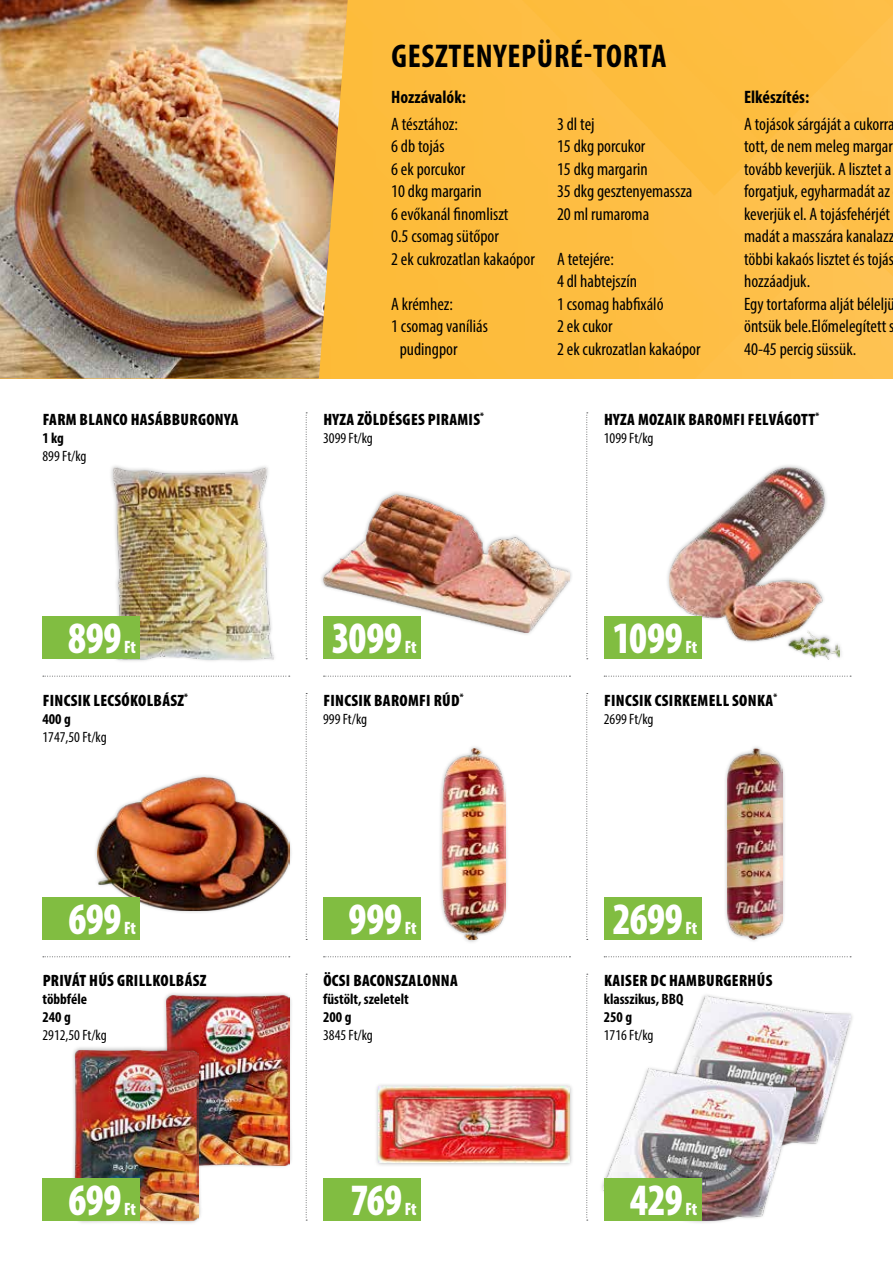
<style>
.page{position:relative;width:893px;height:1263px;background:#fff}
.page>*{position:absolute;margin:0;border:0;box-sizing:border-box;transform-origin:0 0}
.t1{font:900 condensed 45px "Myriad Pro";letter-spacing:-.01em;color:#fff;scale:.9 1}
.t2{font:700 condensed 33px "Myriad Pro";letter-spacing:.02em;color:#000}
.t3{font:condensed 18px/22.5px "Myriad Pro";color:#000}
.t4{font:700 condensed 18px "Myriad Pro";color:#000}
.t5{font:900 condensed 18px "Myriad Pro";letter-spacing:-.01em;color:#fff;scale:.9 1}
.t6{font:900 condensed 16.5px "Myriad Pro";letter-spacing:.02em;color:#000}
.t7{font:condensed 15px "Myriad Pro";color:#000}
.t8{font:700 condensed 15px/18px "Myriad Pro";color:#000}
</style>
<div class="page">
<img style="left:348px;top:0;width:545px;height:378px">
<svg style="left:604px;top:956px;width:247px;height:1px"></svg>
<svg style="left:604px;top:676px;width:247px;height:1px"></svg>
<svg style="left:324px;top:956px;width:246px;height:1px"></svg>
<svg style="left:324px;top:676px;width:246px;height:1px"></svg>
<svg style="left:43px;top:956px;width:247px;height:1px"></svg>
<svg style="left:43px;top:676px;width:247px;height:1px"></svg>
<svg style="left:306px;top:974px;width:1px;height:247px"></svg>
<svg style="left:306px;top:693px;width:1px;height:247px"></svg>
<svg style="left:306px;top:412px;width:1px;height:247px"></svg>
<svg style="left:586px;top:974px;width:2px;height:247px"></svg>
<svg style="left:586px;top:693px;width:2px;height:247px"></svg>
<svg style="left:586px;top:412px;width:2px;height:247px"></svg>
<div style="left:162px;top:991px;width:131px;height:179px;background:#000;opacity:.3"></div>
<img style="left:166px;top:995px;width:123px;height:170px">
<img style="left:0;top:0;width:348px;height:378px">
<div style="left:70px;top:1046px;width:132px;height:179px;background:#000;opacity:.3"></div>
<img style="left:75px;top:1050px;width:123px;height:170px">
<div style="left:374px;top:1082px;width:200px;height:85px;background:#000;opacity:.3"></div>
<img style="left:378px;top:1087px;width:192px;height:76px">
<img style="left:676px;top:996px;width:174px;height:148px">
<div style="left:599px;top:1065px;width:200px;height:159px;background:#000;opacity:.3"></div>
<img style="left:604px;top:1069px;width:191px;height:151px">
<div style="left:43px;top:1178px;width:97px;height:42px;background:#81bd41"></div>
<div style="left:323px;top:1178px;width:98px;height:42px;background:#81bd41"></div>
<div style="left:604px;top:1178px;width:98px;height:42px;background:#81bd41"></div>
<div style="left:109px;top:464px;width:168px;height:199px;background:#000;opacity:.3"></div>
<img style="left:114px;top:468px;width:159px;height:191px">
<div style="left:93px;top:773px;width:200px;height:142px;background:#000;opacity:.3"></div>
<img style="left:98px;top:778px;width:191px;height:132px">
<img style="left:323px;top:494px;width:247px;height:138px">
<div style="left:438px;top:744px;width:71px;height:200px;background:#000;opacity:.3"></div>
<img style="left:443px;top:748px;width:62px;height:192px">
<img style="left:670px;top:468px;width:170px;height:191px">
<div style="left:723px;top:744px;width:64px;height:199px;background:#000;opacity:.3"></div>
<img style="left:727px;top:748px;width:55px;height:192px">
<div style="left:43px;top:617px;width:97px;height:42px;background:#81bd41"></div>
<div style="left:43px;top:897px;width:97px;height:43px;background:#81bd41"></div>
<div style="left:323px;top:617px;width:98px;height:42px;background:#81bd41"></div>
<div style="left:323px;top:897px;width:98px;height:43px;background:#81bd41"></div>
<div style="left:604px;top:617px;width:98px;height:42px;background:#81bd41"></div>
<div style="left:604px;top:897px;width:98px;height:43px;background:#81bd41"></div>
<h2 class="t2" style="left:392px;top:36px;width:276px">GESZTENYEPÜRÉ-TORTA</h2>
<p class="t4" style="left:391px;top:86px;width:76px">Hozzávalók:</p>
<p class="t3" style="left:391px;top:112px;width:145px">A tésztához:<br>6 db tojás<br>6 ek porcukor<br>10 dkg margarin<br>6 evőkanál finomliszt<br>0.5 csomag sütőpor<br>2 ek cukrozatlan kakaópor</p>
<p class="t3" style="left:391px;top:292px;width:63px">A krémhez:</p>
<p class="t3" style="left:391px;top:315px;width:98px">1 csomag vaníliás</p>
<p class="t3" style="left:400px;top:337px;width:59px">pudingpor</p>
<p class="t3" style="left:557px;top:112px;width:137px">3 dl tej<br>15 dkg porcukor<br>15 dkg margarin<br>35 dkg gesztenyemassza<br>20 ml rumaroma</p>
<p class="t3" style="left:557px;top:247px;width:145px">A tetejére:<br>4 dl habtejszín<br>1 csomag habfixáló<br>2 ek cukor<br>2 ek cukrozatlan kakaópor</p>
<p class="t4" style="left:744px;top:86px;width:67px">Elkészítés:</p>
<p class="t3" style="left:744px;top:112px;width:152px">A tojások sárgáját a cukorra tott, de nem meleg margar tovább keverjük. A lisztet a forgatjuk, egyharmadát az keverjük el. A tojásfehérjét madát a masszára kanalazz többi kakaós lisztet és tojás hozzáadjuk.<br>Egy tortaforma alját béleljü öntsük bele.Előmelegített s<br>40-45 percig süssük.</p>
<p class="t6" style="left:43px;top:409px;width:197px">FARM BLANCO HASÁBBURGONYA</p>
<p class="t8" style="left:43px;top:429px;width:23px">1 kg</p>
<p class="t7" style="left:43px;top:447px;width:45px">899 Ft/kg</p>
<p class="t6" style="left:323px;top:409px;width:162px">HYZA ZÖLDÉSGES PIRAMIS<sup>*</sup></p>
<p class="t7" style="left:323px;top:429px;width:51px">3099 Ft/kg</p>
<p class="t6" style="left:604px;top:409px;width:217px">HYZA MOZAIK BAROMFI FELVÁGOTT<sup>*</sup></p>
<p class="t7" style="left:604px;top:429px;width:51px">1099 Ft/kg</p>
<h1 class="t1" style="left:68px;top:609px;width:61px">899</h1>
<p class="t5" style="left:124px;top:636px;width:15px">Ft</p>
<h1 class="t1" style="left:332px;top:609px;width:80px">3099</h1>
<p class="t5" style="left:405px;top:636px;width:15px">Ft</p>
<h1 class="t1" style="left:613px;top:609px;width:79px">1099</h1>
<p class="t5" style="left:685px;top:636px;width:15px">Ft</p>
<p class="t6" style="left:43px;top:689px;width:147px">FINCSIK LECSÓKOLBÁSZ<sup>*</sup></p>
<p class="t8" style="left:43px;top:709px;width:30px">400 g</p>
<p class="t7" style="left:43px;top:727px;width:66px">1747,50 Ft/kg</p>
<p class="t6" style="left:323px;top:689px;width:142px">FINCSIK BAROMFI RÚD<sup>*</sup></p>
<p class="t7" style="left:323px;top:709px;width:45px">999 Ft/kg</p>
<p class="t6" style="left:604px;top:689px;width:175px">FINCSIK CSIRKEMELL SONKA<sup>*</sup></p>
<p class="t7" style="left:604px;top:709px;width:51px">2699 Ft/kg</p>
<h1 class="t1" style="left:68px;top:890px;width:60px">699</h1>
<p class="t5" style="left:124px;top:916px;width:15px">Ft</p>
<h1 class="t1" style="left:349px;top:890px;width:61px">999</h1>
<p class="t5" style="left:405px;top:916px;width:15px">Ft</p>
<h1 class="t1" style="left:613px;top:890px;width:79px">2699</h1>
<p class="t5" style="left:685px;top:916px;width:15px">Ft</p>
<p class="t6" style="left:43px;top:970px;width:165px">PRIVÁT HÚS GRILLKOLBÁSZ</p>
<p class="t8" style="left:43px;top:990px;width:46px">többféle<br>240 g</p>
<p class="t7" style="left:43px;top:1026px;width:66px">2912,50 Ft/kg</p>
<p class="t6" style="left:323px;top:970px;width:136px">ÖCSI BACONSZALONNA</p>
<p class="t8" style="left:323px;top:990px;width:87px">füstölt, szeletelt<br>200 g</p>
<p class="t7" style="left:323px;top:1026px;width:51px">3845 Ft/kg</p>
<p class="t6" style="left:604px;top:970px;width:170px">KAISER DC HAMBURGERHÚS</p>
<p class="t8" style="left:604px;top:990px;width:81px">klasszikus, BBQ<br>250 g</p>
<p class="t7" style="left:604px;top:1026px;width:51px">1716 Ft/kg</p>
<h1 class="t1" style="left:68px;top:1171px;width:60px">699</h1>
<p class="t5" style="left:124px;top:1197px;width:15px">Ft</p>
<h1 class="t1" style="left:351px;top:1171px;width:59px">769</h1>
<p class="t5" style="left:405px;top:1197px;width:15px">Ft</p>
<h1 class="t1" style="left:630px;top:1171px;width:60px">429</h1>
<p class="t5" style="left:685px;top:1197px;width:15px">Ft</p>
</div>
